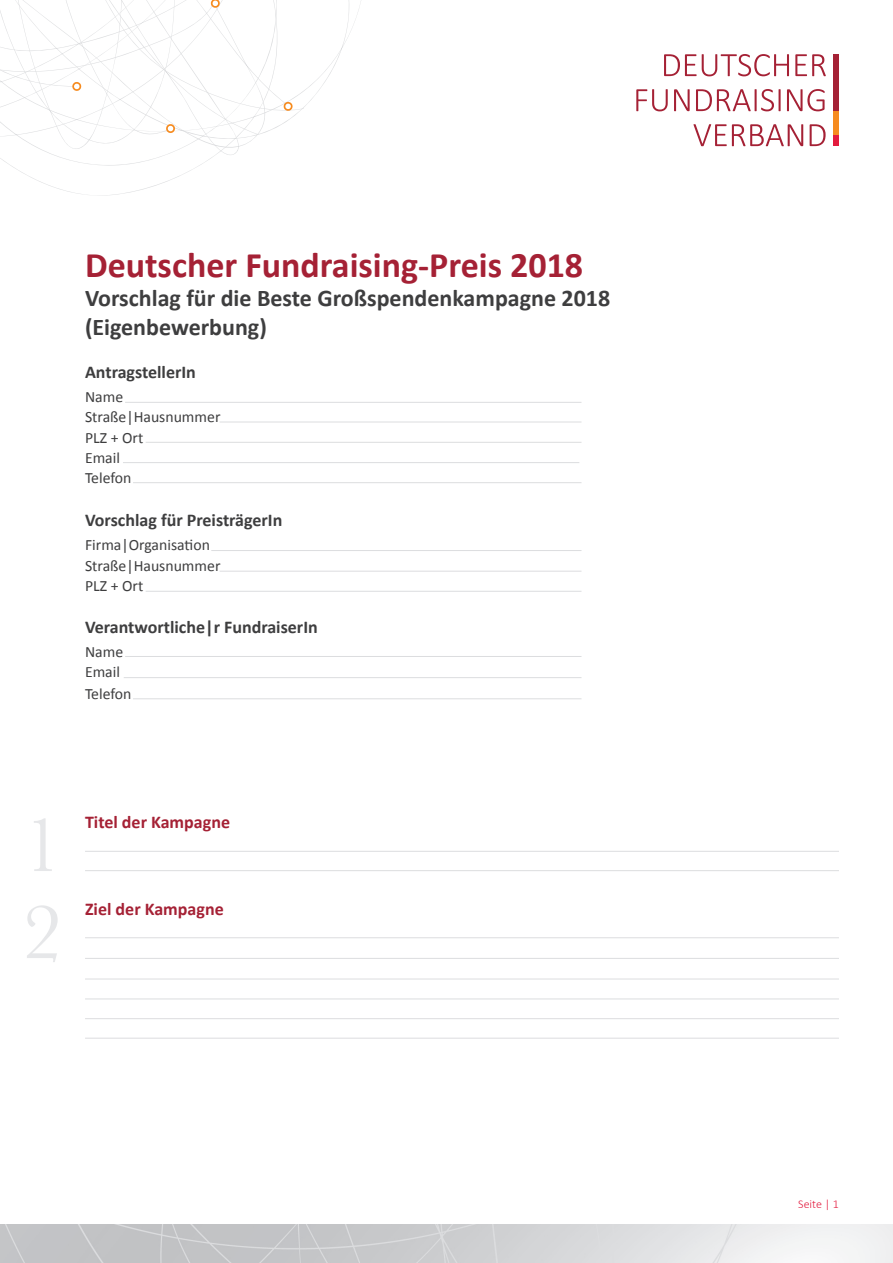
<style>
.page{position:relative;width:893px;height:1263px;background:#fff}
.page>*{position:absolute;margin:0;border:0;box-sizing:border-box;transform-origin:0 0}
.t1{font:80.4px/87px "Baskerville";color:#e6e7e9}
.t2{font:700 36px "Calibri";color:#a52135}
.t3{font:700 24px/28.8px "Calibri";color:#3e3e3f}
.t4{font:700 18px "Calibri";color:#3e3e3f}
.t5{font:700 18px "Calibri";color:#a52135}
.t6{font:15.75px/20.2px "Calibri";color:#3e3e3f}
.t7{font:300 12px "Calibri";color:#e31b3e}
</style>
<div class="page">
<div style="left:833px;top:135px;width:6px;height:11px;background:#e31b3e"></div>
<div style="left:833px;top:54px;width:6px;height:57px;background:#a52135"></div>
<div style="left:833px;top:111px;width:6px;height:24px;background:#f68b1f"></div>
<svg style="left:664px;top:54px;width:125px;height:22px"></svg>
<svg style="left:795px;top:54px;width:31px;height:22px"></svg>
<svg style="left:636px;top:89px;width:32px;height:22px"></svg>
<svg style="left:674px;top:89px;width:16px;height:22px"></svg>
<svg style="left:696px;top:89px;width:85px;height:22px"></svg>
<svg style="left:787px;top:89px;width:38px;height:22px"></svg>
<svg style="left:693px;top:124px;width:110px;height:22px"></svg>
<svg style="left:810px;top:124px;width:16px;height:22px"></svg>
<svg style="left:13px;top:0;width:348px;height:196px"></svg>
<svg style="left:0;top:153px;width:288px;height:14px"></svg>
<svg style="left:0;top:0;width:304px;height:153px"></svg>
<img style="left:0;top:1224px;width:893px;height:39px">
<hr style="left:85px;top:851px;width:754px;height:1px;background:#dcdddf">
<hr style="left:85px;top:870px;width:754px;height:1px;background:#dcdddf">
<hr style="left:125px;top:402px;width:456px;height:1px;background:#dcdddf">
<hr style="left:211px;top:550px;width:370px;height:1px;background:#dcdddf">
<hr style="left:125px;top:656px;width:456px;height:1px;background:#dcdddf">
<hr style="left:220px;top:422px;width:361px;height:1px;background:#dcdddf">
<hr style="left:220px;top:571px;width:361px;height:1px;background:#dcdddf">
<hr style="left:124px;top:677px;width:457px;height:1px;background:#dcdddf">
<hr style="left:146px;top:442px;width:435px;height:1px;background:#dcdddf">
<hr style="left:146px;top:591px;width:435px;height:1px;background:#dcdddf">
<hr style="left:133px;top:698px;width:448px;height:1px;background:#dcdddf">
<hr style="left:123px;top:462px;width:456px;height:1px;background:#dcdddf">
<hr style="left:133px;top:482px;width:448px;height:1px;background:#dcdddf">
<hr style="left:85px;top:937px;width:754px;height:1px;background:#dcdddf">
<hr style="left:85px;top:958px;width:754px;height:1px;background:#dcdddf">
<hr style="left:85px;top:979px;width:754px;height:1px;background:#dcdddf">
<hr style="left:85px;top:998px;width:754px;height:1px;background:#dcdddf">
<hr style="left:85px;top:1018px;width:754px;height:1px;background:#dcdddf">
<hr style="left:85px;top:1038px;width:754px;height:1px;background:#dcdddf">
<h2 class="t2" style="left:85px;top:242px;width:500px">Deutscher Fundraising-Preis 2018</h2>
<h3 class="t3" style="left:85px;top:284px;width:527px">Vorschlag für die Beste Großspendenkampagne 2018 (Eigenbewerbung)</h3>
<p class="t4" style="left:85px;top:361px;width:112px">AntragstellerIn</p>
<p class="t6" style="left:85px;top:387px;width:137px">Name<br>Straße|Hausnummer<br>PLZ + Ort<br>Email<br>Telefon</p>
<p class="t4" style="left:85px;top:509px;width:199px">Vorschlag für PreisträgerIn</p>
<p class="t6" style="left:85px;top:535px;width:137px">Firma|Organisation<br>Straße|Hausnummer<br>PLZ + Ort</p>
<p class="t4" style="left:85px;top:615px;width:234px">Verantwortliche|r FundraiserIn</p>
<p class="t6" style="left:85px;top:641px;width:48px;line-height:20.9px">Name<br>Email<br>Telefon</p>
<h1 class="t1" style="left:22px;top:803px;width:42px">1<br>2</h1>
<p class="t5" style="left:85px;top:811px;width:147px">Titel der Kampagne</p>
<p class="t5" style="left:85px;top:897px;width:140px">Ziel der Kampagne</p>
<p class="t7" style="left:798px;top:1196px;width:42px">Seite | 1</p>
</div>
